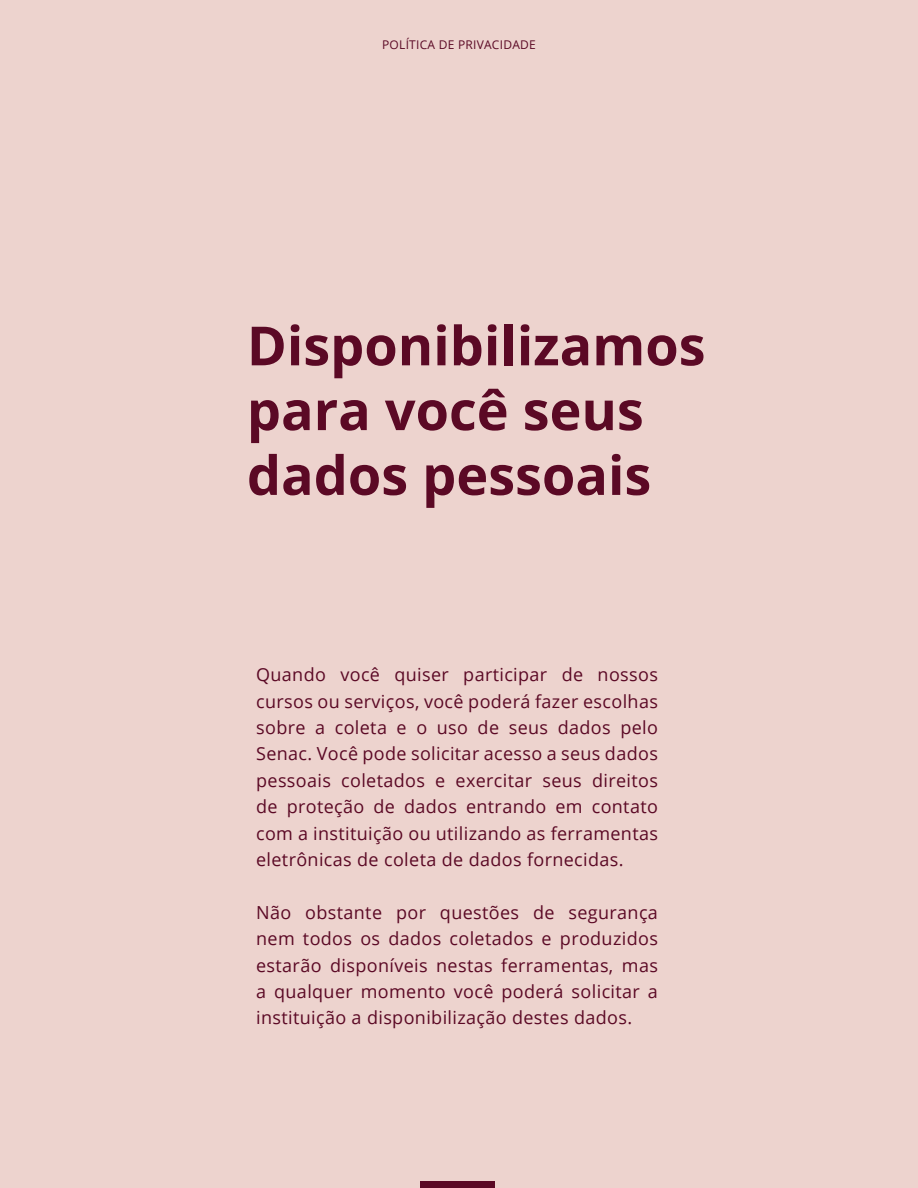
<style>
.page{position:relative;width:918px;height:1188px;background:#edd3ce}
.page>*{position:absolute;margin:0;border:0;box-sizing:border-box;transform-origin:0 0}
.Headline_-_Align_Lef{font:700 54px/64.8px "Open Sans";color:#5b0925}
.Body_Text{font:18px/26.4px "Open Sans";letter-spacing:.02em;color:#5b0925;text-align:justify}
.t1{font:12px "Open Sans";letter-spacing:.02em;color:#5b0925}
</style>
<div class="page">
<div style="left:420px;top:1181px;width:74px;height:7px;background:#5b0925"></div>
<p class="t1" style="left:382px;top:37px;width:155px">POLÍTICA DE PRIVACIDADE</p>
<p class="Headline_-_Align_Lef" style="left:247px;top:312px;width:460px">Disponibilizamos para você seus dados pessoais</p>
<p class="Body_Text" style="left:256px;top:661px;width:403px">Quando você quiser participar de nossos cursos ou serviços, você poderá fazer escolhas sobre a coleta e o uso de seus dados pelo Senac. Você pode solicitar acesso a seus dados pessoais coletados e exercitar seus direitos de proteção de dados entrando em contato com a instituição ou utilizando as ferramentas eletrônicas de coleta de dados fornecidas.</p>
<p class="Body_Text" style="left:256px;top:899px;width:403px">Não obstante por questões de segurança nem todos os dados coletados e produzidos estarão disponíveis nestas ferramentas, mas a qualquer momento você poderá solicitar a instituição a disponibilização destes dados.</p>
</div>
